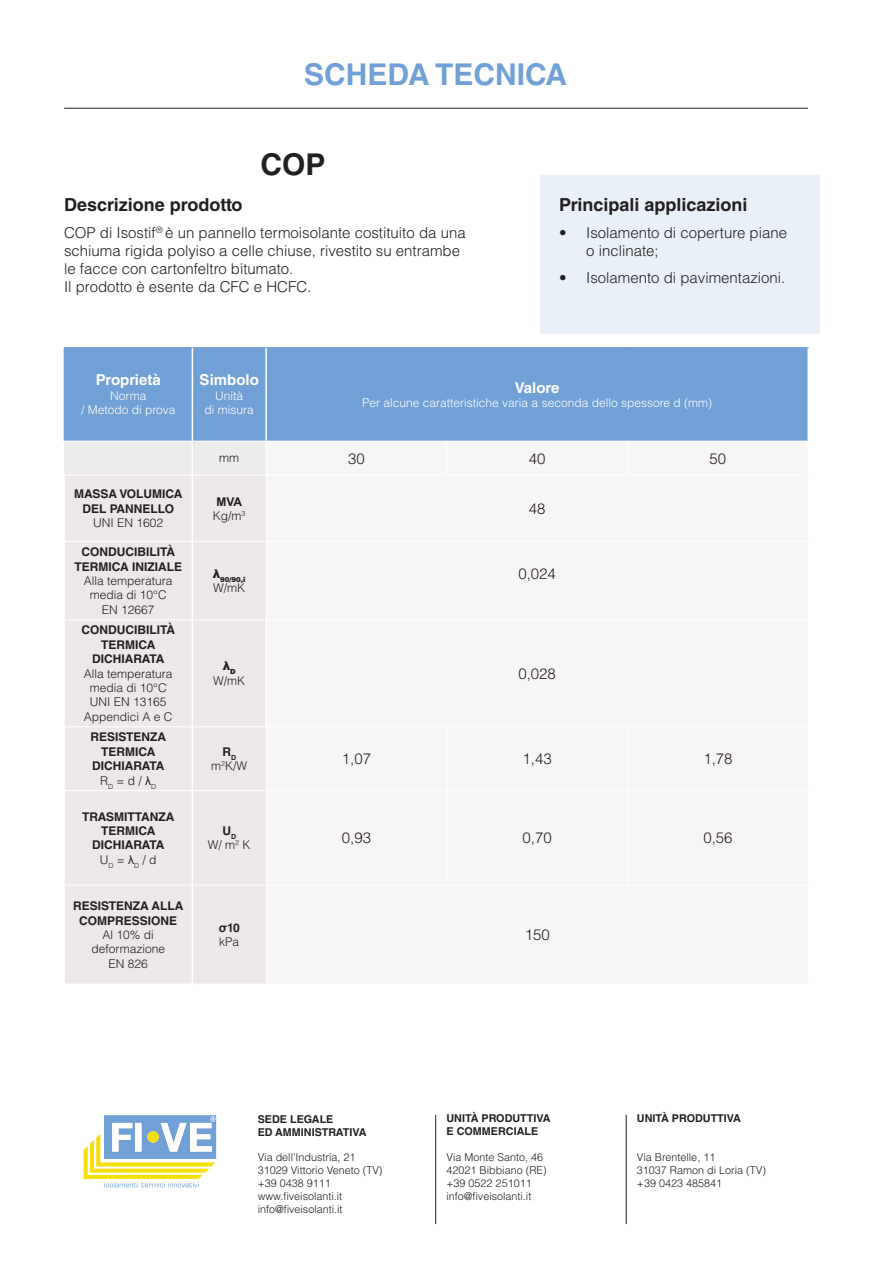
<style>
.page{position:relative;width:893px;height:1263px;background:#fff}
.page>*{position:absolute;margin:0;border:0;box-sizing:border-box;transform-origin:0 0}
.t1{font:700 30px "Helvetica LT Std";color:#70a0d5}
.t2{font:700 30px "Helvetica LT Std";color:#231f20}
.t3{font:700 18px "Helvetica LT Std";color:#231f20}
.t4{font:300 15px/18px "Helvetica LT Std";color:#231f20}
.t5{font:700 15px "Helvetica LT Std";color:#fff}
.t6{font:700 12px/14.4px "Helvetica LT Std";color:#231f20;text-align:center}
.t7{font:300 12px/14.4px "Helvetica LT Std";color:#231f20;text-align:center}
.t8{font:300 12px "Helvetica LT Std";color:#fff}
.t9{font:700 12px "Arial";color:#231f20}
.t10{font:900 12px "Arial";color:#231f20}
.t11{font:300 10.8px "Helvetica LT Std";color:#231f20}
.t12{font:700 10.8px "Helvetica LT Std";color:#231f20}
.t13{font:900 7.05px "Helvetica LT Std";color:#231f20}
.s1{font-family:"Arial";font-weight:400}
.s2{font-family:"Arial"}
</style>
<div class="page">
<svg style="left:84px;top:1115px;width:132px;height:72px"></svg>
<hr style="left:435px;top:1115px;width:1px;height:109px;background:#231f20">
<hr style="left:626px;top:1115px;width:1px;height:109px;background:#231f20">
<hr style="left:64px;top:108px;width:744px;height:1px;background:#231f20">
<div style="left:540px;top:176px;width:280px;height:158px;background:#e9f0f8"></div>
<div style="left:65px;top:348px;width:742px;height:93px;background:#70a0d5"></div>
<div style="left:64px;top:442px;width:202px;height:33px;background:#eeebeb"></div>
<div style="left:65px;top:476px;width:201px;height:508px;background:#ebe8e7"></div>
<hr style="left:64px;top:347px;width:128px;height:1px;background:#70a0d5">
<hr style="left:64px;top:348px;width:1px;height:93px;background:#70a0d5">
<hr style="left:192px;top:347px;width:74px;height:1px;background:#70a0d5">
<hr style="left:266px;top:347px;width:181px;height:1px;background:#70a0d5">
<hr style="left:447px;top:347px;width:181px;height:1px;background:#70a0d5">
<hr style="left:628px;top:347px;width:181px;height:1px;background:#70a0d5">
<hr style="left:64px;top:541px;width:128px;height:1px;background:#fff">
<hr style="left:193px;top:541px;width:73px;height:1px;background:#fff">
<hr style="left:64px;top:619px;width:128px;height:1px;background:#fff">
<hr style="left:193px;top:619px;width:73px;height:1px;background:#fff">
<hr style="left:64px;top:726px;width:128px;height:1px;background:#fff">
<hr style="left:193px;top:726px;width:73px;height:1px;background:#fff">
<hr style="left:64px;top:790px;width:128px;height:1px;background:#fff">
<hr style="left:193px;top:790px;width:73px;height:1px;background:#fff">
<hr style="left:64px;top:885px;width:128px;height:1px;background:#fff">
<hr style="left:193px;top:885px;width:73px;height:1px;background:#fff">
<hr style="left:265px;top:620px;width:2px;height:106px;background:#fff">
<hr style="left:192px;top:348px;width:1px;height:93px;background:#fff">
<hr style="left:265px;top:348px;width:2px;height:93px;background:#fff">
<hr style="left:192px;top:441px;width:1px;height:34px;background:#fff">
<hr style="left:192px;top:475px;width:1px;height:66px;background:#fff">
<hr style="left:192px;top:541px;width:1px;height:79px;background:#fff">
<hr style="left:192px;top:620px;width:1px;height:107px;background:#fff">
<hr style="left:192px;top:727px;width:1px;height:64px;background:#fff">
<hr style="left:192px;top:791px;width:1px;height:94px;background:#fff">
<hr style="left:192px;top:885px;width:1px;height:99px;background:#fff">
<p class="t1" style="left:304px;top:56px;width:264px">SCHEDA TECNICA</p>
<p class="t2" style="left:260px;top:146px;width:67px">COP</p>
<p class="t3" style="left:64px;top:194px;width:180px">Descrizione prodotto</p>
<p class="t4" style="left:64px;top:224px;width:403px">COP di Isostif<sup>®</sup> è un pannello termoisolante costituito da una schiuma rigida polyiso a celle chiuse, rivestito su entrambe</p>
<p class="t4" style="left:64px;top:260px;width:231px">le facce con cartonfeltro bitumato.</p>
<p class="t4" style="left:64px;top:278px;width:249px">Il prodotto è esente da CFC e HCFC.</p>
<p class="t3" style="left:559px;top:194px;width:190px">Principali applicazioni</p>
<p class="t4" style="left:586px;top:224px;width:202px;text-indent:-27px">• Isolamento di coperture piane o inclinate;</p>
<p class="t4" style="left:559px;top:269px;width:228px">• Isolamento di pavimentazioni.</p>
<p class="t5" style="left:96px;top:371px;width:67px">Proprietà</p>
<p class="t8" style="left:110px;top:388px;width:38px">Norma</p>
<p class="t8" style="left:81px;top:402px;width:96px">/ Metodo di prova</p>
<p class="t6" style="left:74px;top:487px;width:110px">MASSA VOLUMICA<br>DEL PANNELLO</p>
<p class="t7" style="left:93px;top:515px;width:72px">UNI EN 1602</p>
<p class="t6" style="left:75px;top:545px;width:109px">CONDUCIBILITÀ<br>TERMICA INIZIALE</p>
<p class="t7" style="left:84px;top:573px;width:90px">Alla temperatura media di 10°C</p>
<p class="t7" style="left:102px;top:602px;width:54px">EN 12667</p>
<p class="t6" style="left:81px;top:623px;width:95px">CONDUCIBILITÀ<br>TERMICA<br>DICHIARATA</p>
<p class="t7" style="left:84px;top:666px;width:90px">Alla temperatura media di 10°C</p>
<p class="t7" style="left:84px;top:695px;width:90px">UNI EN 13165<br>Appendici A e C</p>
<p class="t6" style="left:90px;top:730px;width:77px">RESISTENZA<br>TERMICA<br>DICHIARATA</p>
<p class="t7" style="left:100px;top:773px;width:58px">R<sub>D</sub> = d / <span class="s1">λ</span><sub>D</sub></p>
<p class="t6" style="left:82px;top:809px;width:94px">TRASMITTANZA<br>TERMICA<br>DICHIARATA</p>
<p class="t7" style="left:100px;top:852px;width:58px">U<sub>D</sub> = <span class="s1">λ</span><sub>D</sub> / d</p>
<p class="t6" style="left:73px;top:898px;width:112px">RESISTENZA ALLA<br>COMPRESSIONE</p>
<p class="t7" style="left:91px;top:927px;width:75px">Al 10% di deformazione</p>
<p class="t7" style="left:109px;top:956px;width:41px">EN 826</p>
<p class="t5" style="left:200px;top:371px;width:61px">Simbolo</p>
<p class="t8" style="left:215px;top:388px;width:30px">Unità</p>
<p class="t8" style="left:205px;top:402px;width:51px">di misura</p>
<p class="t5" style="left:515px;top:378px;width:46px">Valore</p>
<p class="t8" style="left:362px;top:395px;width:351px">Per alcune caratteristiche varia a seconda dello spessore d (mm)</p>
<p class="t7" style="left:219px;top:451px;width:21px">mm</p>
<p class="t4" style="left:348px;top:449px;width:18px">30</p>
<p class="t4" style="left:529px;top:449px;width:18px">40</p>
<p class="t4" style="left:710px;top:449px;width:18px">50</p>
<p class="t9" style="left:216px;top:493px;width:27px">MVA</p>
<p class="t7" style="left:213px;top:508px;width:34px">Kg/m<sup>3</sup></p>
<p class="t13" style="left:213px;top:575px;width:34px"><sup>λ</sup>90/90,i</p>
<p class="t7" style="left:213px;top:581px;width:34px">W/mK</p>
<p class="t10" style="left:223px;top:657px;width:14px">λ<sub>D</sub></p>
<p class="t7" style="left:213px;top:673px;width:34px">W/mK</p>
<p class="t6" style="left:222px;top:744px;width:15px">R<sub>D</sub></p>
<p class="t7" style="left:211px;top:759px;width:37px">m<sup>2</sup>K/W</p>
<p class="t6" style="left:222px;top:823px;width:15px">U<sub>D</sub></p>
<p class="t7" style="left:208px;top:838px;width:44px">W/ m<sup>2</sup> K</p>
<p class="t6" style="left:219px;top:920px;width:22px"><span class="s2">σ</span>10</p>
<p class="t7" style="left:219px;top:935px;width:22px">kPa</p>
<p class="t4" style="left:529px;top:499px;width:18px">48</p>
<p class="t4" style="left:518px;top:564px;width:39px">0,024</p>
<p class="t4" style="left:518px;top:664px;width:39px">0,028</p>
<p class="t4" style="left:342px;top:750px;width:31px">1,07</p>
<p class="t4" style="left:523px;top:750px;width:31px">1,43</p>
<p class="t4" style="left:703px;top:750px;width:31px">1,78</p>
<p class="t4" style="left:342px;top:829px;width:31px">0,93</p>
<p class="t4" style="left:523px;top:829px;width:31px">0,70</p>
<p class="t4" style="left:703px;top:829px;width:31px">0,56</p>
<p class="t4" style="left:525px;top:925px;width:27px">150</p>
<p class="t12" style="left:258px;top:1112px;width:77px">SEDE LEGALE</p>
<p class="t12" style="left:258px;top:1125px;width:110px">ED AMMINISTRATIVA</p>
<p class="t11" style="left:258px;top:1151px;width:99px">Via dell’Industria, 21</p>
<p class="t11" style="left:258px;top:1164px;width:126px">31029 Vittorio Veneto (TV)</p>
<p class="t11" style="left:258px;top:1177px;width:75px">+39 0438 9111</p>
<p class="t11" style="left:258px;top:1190px;width:86px">www.fiveisolanti.it</p>
<p class="t11" style="left:258px;top:1203px;width:86px">info@fiveisolanti.it</p>
<p class="t12" style="left:446px;top:1111px;width:106px">UNITÀ PRODUTTIVA</p>
<p class="t12" style="left:446px;top:1124px;width:93px">E COMMERCIALE</p>
<p class="t11" style="left:446px;top:1150px;width:98px">Via Monte Santo, 46</p>
<p class="t11" style="left:446px;top:1163px;width:102px">42021 Bibbiano (RE)</p>
<p class="t11" style="left:446px;top:1176px;width:87px">+39 0522 251011</p>
<p class="t11" style="left:446px;top:1189px;width:86px">info@fiveisolanti.it</p>
<p class="t12" style="left:637px;top:1111px;width:106px">UNITÀ PRODUTTIVA</p>
<p class="t11" style="left:637px;top:1150px;width:80px">Via Brentelle, 11</p>
<p class="t11" style="left:637px;top:1163px;width:131px">31037 Ramon di Loria (TV)</p>
<p class="t11" style="left:637px;top:1176px;width:87px">+39 0423 485841</p>
</div>
